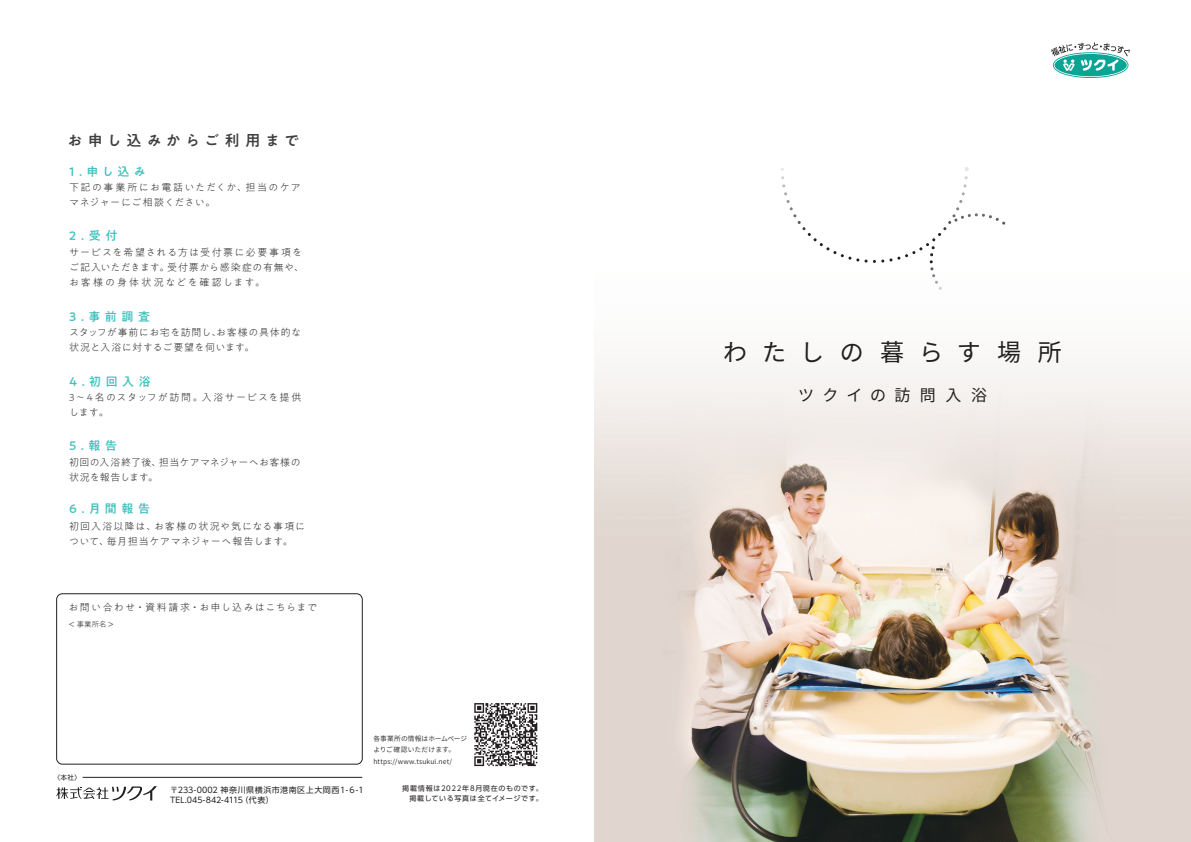
<style>
.page{position:relative;width:1191px;height:842px;background:#fff}
.page>*{position:absolute;margin:0;border:0;box-sizing:border-box;transform-origin:0 0}
.t1{font:24px "Source Han Sans JP";letter-spacing:.64em;color:#231f20}
.t2{font:16px "Source Han Sans JP";letter-spacing:.515em;color:#231f20}
.t3{font:500 15px "PA1 Gothic Std";letter-spacing:.3em;color:#3e3e3f}
.t4{font:500 12px "PA1 Gothic Std";letter-spacing:.375em;color:#42c0bd}
.t5{font:300 10px/15px "PA1 Gothic Std";letter-spacing:.11em;color:#3e3e3f}
.t6{font:300 10px/15px "PA1 Gothic Std";letter-spacing:.12em;color:#3e3e3f}
.t7{font:300 10px/15px "PA1 Gothic Std";letter-spacing:.07em;color:#3e3e3f}
.t8{font:300 10px/15px "PA1 Gothic Std";letter-spacing:.05em;color:#3e3e3f}
.t9{font:300 10px/15px "PA1 Gothic Std";letter-spacing:.02em;color:#3e3e3f}
.t10{font:300 10px/15px "PA1 Gothic Std";letter-spacing:.105em;color:#3e3e3f}
.t11{font:8px/10.7px "UD Shin Go Pro";letter-spacing:.02em;color:#231f20}
.t12{font:300 7.5px "PA1 Gothic Std";color:#3e3e3f}
.t13{font:7px/10.7px "UD Shin Go Pro";letter-spacing:.09em;color:#231f20;text-align:right}
.t14{font:6.7px/10.8px "Source Han Sans JP";letter-spacing:.02em;color:#231f20}
.t15{font:6.7px "UD Shin Go Pro";color:#231f20}
.s1{font-size:10px}
</style>
<div class="page">
<img style="left:595px;top:260px;width:595px;height:582px">
<svg style="left:781px;top:168px;width:86px;height:95px"></svg>
<svg style="left:873px;top:168px;width:132px;height:122px"></svg>
<svg style="left:474px;top:703px;width:63px;height:63px"></svg>
<hr style="left:83px;top:777px;width:279px;height:1px;background:#231f20">
<svg style="left:56px;top:786px;width:101px;height:14px"></svg>
<svg style="left:1052px;top:52px;width:76px;height:26px"></svg>
<svg style="left:1051px;top:42px;width:79px;height:35px"></svg>
<div style="left:56px;top:594px;width:306px;height:170px;border:1px solid #231f20;border-radius:6px"></div>
<h3 class="t3" style="left:68px;top:132px;width:233px">お申し込みからご利用まで</h3>
<p class="t4" style="left:69px;top:165px;width:78px">1.申し込み</p>
<p class="t6" style="left:69px;top:180px;width:233px">下記の事業所にお電話いただくか、担当のケアマネジャーにご相談ください。</p>
<p class="t4" style="left:69px;top:228px;width:50px">2.受付</p>
<p class="t5" style="left:69px;top:245px;width:236px">サービスを希望される方は受付票に必要事項をご記入いただきます。受付票から感染症の有無や、お客様の身体状況などを確認します。</p>
<p class="t4" style="left:69px;top:310px;width:83px">3.事前調査</p>
<p class="t8" style="left:69px;top:326px;width:233px">スタッフが事前にお宅を訪問し、お客様の具体的な状況と入浴に対するご要望を伺います。</p>
<p class="t4" style="left:69px;top:374px;width:83px">4.初回入浴</p>
<p class="t10" style="left:69px;top:390px;width:234px">3～4名のスタッフが訪問。入浴サービスを提供します。</p>
<p class="t4" style="left:69px;top:439px;width:50px">5.報告</p>
<p class="t9" style="left:69px;top:456px;width:233px">初回の入浴終了後、担当ケアマネジャーへお客様の状況を報告します。</p>
<p class="t4" style="left:69px;top:502px;width:82px">6.月間報告</p>
<p class="t7" style="left:69px;top:519px;width:238px">初回入浴以降は、お客様の状況や気になる事項について、毎月担当ケアマネジャーへ報告します。</p>
<p class="t6" style="left:68px;top:600px;width:250px">お問い合わせ・資料請求・お申し込みはこちらまで</p>
<p class="t12" style="left:68px;top:620px;width:47px"><span class="s1">&lt;</span> 事業所名<span class="s1">&gt;</span></p>
<p class="t15" style="left:53px;top:772px;width:29px">〈本社〉</p>
<p class="t14" style="left:373px;top:733px;width:95px">各事業所の情報はホームページよりご確認いただけます。</p>
<p class="t14" style="left:373px;top:756px;width:80px">https://www.tsukui.net/</p>
<p class="t11" style="left:170px;top:784px;width:196px">〒233-0002 神奈川県横浜市港南区上大岡西１-６-１<br>TEL.045-842-4115（代表）</p>
<p class="t13" style="left:402px;top:782px;width:142px">掲載情報は2022年8月現在のものです。掲載している写真は全てイメージです。</p>
<h1 class="t1" style="left:723px;top:339px;width:340px">わたしの暮らす場所</h1>
<h2 class="t2" style="left:798px;top:386px;width:190px">ツクイの訪問入浴</h2>
</div>
